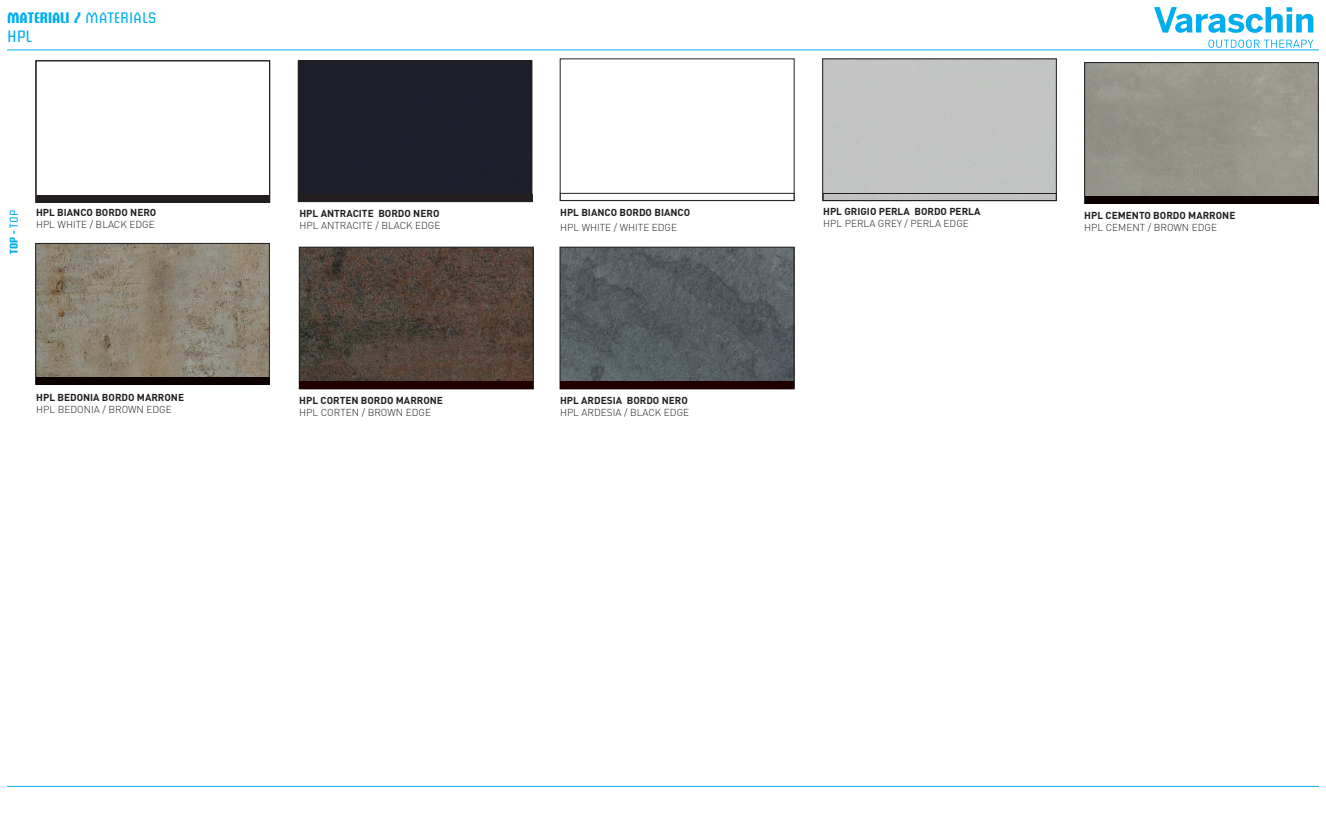
<style>
.page{position:relative;width:1326px;height:815px;background:#fff}
.page>*{position:absolute;margin:0;border:0;box-sizing:border-box;transform-origin:0 0}
.t1{font:16.25px "Briem Akademi Std";color:#00aeef}
.t2{font:700 15px "Briem Akademi Std";color:#00aeef}
.t3{font:700 11.25px "Briem Akademi Std";color:#00aeef}
.t4{font:700 10px "DIN";color:#231f20}
.t5{font:300 10px "DIN";color:#231f20}
.s1{font-weight:400}
</style>
<div class="page">
<svg style="left:1154px;top:7px;width:159px;height:26px"></svg>
<svg style="left:1208px;top:40px;width:104px;height:8px"></svg>
<hr style="left:7px;top:50px;width:1311px;height:1px;background:#00aeef">
<hr style="left:7px;top:786px;width:1311px;height:1px;background:#00aeef">
<div style="left:560px;top:193px;width:234px;height:8px;border:1px solid #231f20"></div>
<div style="left:300px;top:63px;width:230px;height:132px;background:#1e1e2b"></div>
<div style="left:298px;top:61px;width:234px;height:141px;border:1px solid #231f20"></div>
<div style="left:299px;top:195px;width:234px;height:7px;background:#231f20"></div>
<div style="left:36px;top:61px;width:234px;height:141px;border:1px solid #231f20"></div>
<div style="left:36px;top:195px;width:233px;height:7px;background:#231f20"></div>
<img style="left:1086px;top:64px;width:230px;height:133px">
<div style="left:1084px;top:62px;width:234px;height:141px;border:1px solid #231f20"></div>
<div style="left:1084px;top:197px;width:234px;height:7px;background:#0d0000"></div>
<img style="left:37px;top:245px;width:230px;height:132px">
<div style="left:35px;top:243px;width:234px;height:141px;border:1px solid #231f20"></div>
<div style="left:36px;top:377px;width:234px;height:7px;background:#0d0000"></div>
<img style="left:301px;top:249px;width:230px;height:133px">
<div style="left:299px;top:247px;width:234px;height:142px;border:1px solid #231f20"></div>
<img style="left:562px;top:249px;width:230px;height:133px">
<div style="left:560px;top:247px;width:234px;height:142px;border:1px solid #231f20"></div>
<div style="left:299px;top:382px;width:234px;height:7px;background:#210000"></div>
<div style="left:560px;top:382px;width:234px;height:7px;background:#210000"></div>
<div style="left:822px;top:193px;width:234px;height:8px;border:1px solid #231f20"></div>
<h2 class="t2" style="left:7px;top:9px;width:151px">MATERIALI / <span class="s1">MATERIALS</span></h2>
<h1 class="t1" style="left:7px;top:27px;width:26px">HPL</h1>
<p class="t3" style="left:7px;top:254px;width:45px;rotate:-90deg">TOP - <span class="s1">TOP</span></p>
<p class="t4" style="left:560px;top:207px;width:131px">HPL BIANCO BORDO BIANCO</p>
<p class="t4" style="left:36px;top:207px;width:122px">HPL BIANCO BORDO NERO</p>
<p class="t5" style="left:36px;top:219px;width:120px">HPL WHITE / BLACK EDGE</p>
<p class="t4" style="left:299px;top:208px;width:141px">HPL ANTRACITE BORDO NERO</p>
<p class="t5" style="left:299px;top:220px;width:142px">HPL ANTRACITE / BLACK EDGE</p>
<p class="t5" style="left:560px;top:222px;width:118px">HPL WHITE / WHITE EDGE</p>
<p class="t4" style="left:36px;top:392px;width:149px">HPL BEDONIA BORDO MARRONE</p>
<p class="t5" style="left:36px;top:404px;width:137px">HPL BEDONIA / BROWN EDGE</p>
<p class="t4" style="left:299px;top:394px;width:145px">HPL CORTEN BORDO MARRONE</p>
<p class="t5" style="left:299px;top:406px;width:133px">HPL CORTEN / BROWN EDGE</p>
<p class="t4" style="left:560px;top:394px;width:129px">HPL ARDESIA BORDO NERO</p>
<p class="t5" style="left:560px;top:406px;width:131px">HPL ARDESIA / BLACK EDGE</p>
<p class="t4" style="left:823px;top:206px;width:159px">HPL GRIGIO PERLA BORDO PERLA</p>
<p class="t5" style="left:823px;top:218px;width:147px">HPL PERLA GREY / PERLA EDGE</p>
<p class="t4" style="left:1084px;top:209px;width:153px">HPL CEMENTO BORDO MARRONE</p>
<p class="t5" style="left:1084px;top:221px;width:134px">HPL CEMENT / BROWN EDGE</p>
</div>
